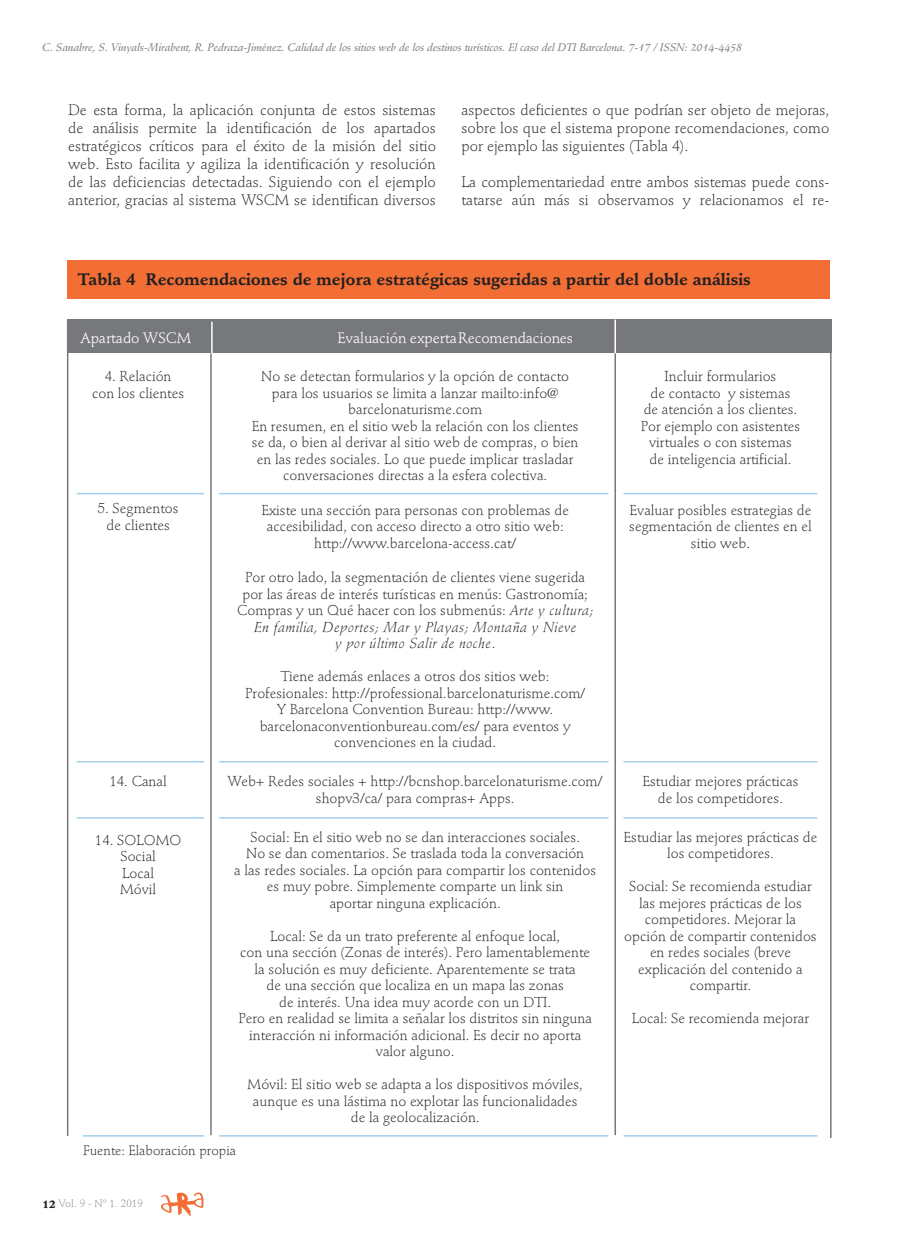
<style>
.page{position:relative;width:923px;height:1246px;background:#fff}
.page>*{position:absolute;margin:0;border:0;box-sizing:border-box;transform-origin:0 0}
.t1{font:700 16.5px "Stempel Schneidler";color:#231f20}
.t2{font:300 15px/18px "Stempel Schneidler";color:#231f20;text-align:justify}
.t3{font:15px "Stempel Schneidler";letter-spacing:-.01em;color:#fff}
.t4{font:300 14.25px/16.5px "Stempel Schneidler";color:#231f20;text-align:center}
.t5{font:300 13.5px "Stempel Schneidler";color:#231f20}
.t6{font:italic 10.95px "Stempel Schneidler Med";letter-spacing:-.01em;color:#808285}
.t7{font:300 10.5px "Stempel Schneidler";letter-spacing:.01em;color:#808285}
.s1{font-style:italic}
.s2{font-weight:900;color:#231f20}
</style>
<div class="page">
<svg style="left:161px;top:1192px;width:42px;height:24px"></svg>
<div style="left:67px;top:260px;width:763px;height:38px;background:#f26e34"></div>
<hr style="left:830px;top:320px;width:1px;height:818px;background:#76787b">
<div style="left:67px;top:319px;width:764px;height:33px;background:#76787b"></div>
<hr style="left:67px;top:321px;width:1px;height:815px;background:#76787b">
<hr style="left:83px;top:1135px;width:734px;height:1px;background:#a1cfee">
<hr style="left:77px;top:493px;width:740px;height:1px;background:#a1cfee">
<hr style="left:211px;top:322px;width:2px;height:191px;background:#fff">
<hr style="left:614px;top:320px;width:2px;height:191px;background:#fff">
<hr style="left:77px;top:761px;width:740px;height:1px;background:#a1cfee">
<hr style="left:77px;top:817px;width:740px;height:2px;background:#a1cfee">
<div style="left:204px;top:356px;width:15px;height:795px;background:#fff"></div>
<hr style="left:210px;top:353px;width:2px;height:782px;background:#76787b">
<div style="left:608px;top:356px;width:15px;height:795px;background:#fff"></div>
<hr style="left:614px;top:353px;width:2px;height:782px;background:#76787b">
<p class="t6" style="left:42px;top:41px;width:702px">C. Sanabre, S. Vinyals-Mirabent, R. Pedraza-Jiménez. Calidad de los sitios web de los destinos turísticos. El caso del DTI Barcelona. 7-17 / ISSN: 2014-4458</p>
<p class="t2" style="left:68px;top:101px;width:369px">De esta forma, la aplicación conjunta de estos sistemas de análisis permite la identificación de los apartados estratégicos críticos para el éxito de la misión del sitio web. Esto facilita y agiliza la identificación y resolución de las deficiencias detectadas. Siguiendo con el ejemplo anterior, gracias al sistema WSCM se identifican diversos</p>
<p class="t2" style="left:461px;top:101px;width:369px">aspectos deficientes o que podrían ser objeto de mejoras, sobre los que el sistema propone recomendaciones, como por ejemplo las siguientes (Tabla 4).</p>
<p class="t2" style="left:461px;top:173px;width:369px">La complementariedad entre ambos sistemas puede cons&shy;tatarse aún más si observamos y relacionamos el re-</p>
<p class="t1" style="left:78px;top:270px;width:674px">Tabla 4 Recomendaciones de mejora estratégicas sugeridas a partir del doble análisis</p>
<p class="t3" style="left:80px;top:328px;width:113px">Apartado WSCM</p>
<p class="t3" style="left:337px;top:328px;width:237px">Evaluación expertaRecomendaciones</p>
<p class="t4" style="left:252px;top:368px;width:328px">No se detectan formularios y la opción de contacto para los usuarios se limita a lanzar mailto:info@ barcelonaturisme.com<br>En resumen, en el sitio web la relación con los clientes se da, o bien al derivar al sitio web de compras, o bien en las redes sociales. Lo que puede implicar trasladar conversaciones directas a la esfera colectiva.</p>
<p class="t4" style="left:261px;top:502px;width:309px">Existe una sección para personas con problemas de accesibilidad, con acceso directo a otro sitio web: http://www.barcelona-access.cat/</p>
<p class="t4" style="left:237px;top:569px;width:357px">Por otro lado, la segmentación de clientes viene sugerida por las áreas de interés turísticas en menús: Gastronomía; Compras y un Qué hacer con los submenús: <span class="s1">Arte y cultura; En familia, Deportes; Mar y Playas; Montaña y Nieve<br>y por último Salir de noche</span>.</p>
<p class="t4" style="left:245px;top:668px;width:341px">Tiene además enlaces a otros dos sitios web:<br>Profesionales: http://professional.barcelonaturisme.com/ Y Barcelona Convention Bureau: http://www. barcelonaconventionbureau.com/es/ para eventos y convenciones en la ciudad.</p>
<p class="t4" style="left:228px;top:773px;width:376px">Web+ Redes sociales + http://bcnshop.barcelonaturisme.com/ shopv3/ca/ para compras+ Apps.</p>
<p class="t4" style="left:234px;top:829px;width:363px">Social: En el sitio web no se dan interacciones sociales.<br>No se dan comentarios. Se traslada toda la conversación<br>a las redes sociales. La opción para compartir los contenidos es muy pobre. Simplemente comparte un link sin<br>aportar ninguna explicación.</p>
<p class="t4" style="left:238px;top:928px;width:355px">Local: Se da un trato preferente al enfoque local,<br>con una sección (Zonas de interés). Pero lamentablemente la solución es muy deficiente. Aparentemente se trata<br>de una sección que localiza en un mapa las zonas<br>de interés. Una idea muy acorde con un DTI.<br>Pero en realidad se limita a señalar los distritos sin ninguna interacción ni información adicional. Es decir no aporta valor alguno.</p>
<p class="t4" style="left:248px;top:1076px;width:337px">Móvil: El sitio web se adapta a los dispositivos móviles, aunque es una lástima no explotar las funcionalidades de la geolocalización.</p>
<p class="t4" style="left:92px;top:368px;width:94px">4. Relación con los clientes</p>
<p class="t4" style="left:98px;top:500px;width:82px">5. Segmentos de clientes</p>
<p class="t4" style="left:109px;top:773px;width:59px">14. Canal</p>
<p class="t4" style="left:95px;top:832px;width:88px">14. SOLOMO<br>Social<br>Local<br>Móvil</p>
<p class="t5" style="left:83px;top:1143px;width:155px">Fuente: Elaboración propia</p>
<p class="t7" style="left:42px;top:1198px;width:102px"><span class="s2">12</span> Vol. 9 - Nº 1. 2019</p>
<p class="t4" style="left:641px;top:368px;width:161px">Incluir formularios<br>de contacto y sistemas<br>de atención a los clientes.<br>Por ejemplo con asistentes virtuales o con sistemas de inteligencia artificial.</p>
<p class="t4" style="left:629px;top:502px;width:184px">Evaluar posibles estrategias de segmentación de clientes en el sitio web.</p>
<p class="t4" style="left:642px;top:773px;width:157px">Estudiar mejores prácticas de los competidores.</p>
<p class="t4" style="left:623px;top:829px;width:195px">Estudiar las mejores prácticas de los competidores.</p>
<p class="t4" style="left:624px;top:878px;width:194px">Social: Se recomienda estudiar las mejores prácticas de los competidores. Mejorar la opción de compartir contenidos en redes sociales (breve explicación del contenido a compartir.</p>
<p class="t4" style="left:632px;top:1010px;width:179px">Local: Se recomienda mejorar</p>
</div>
